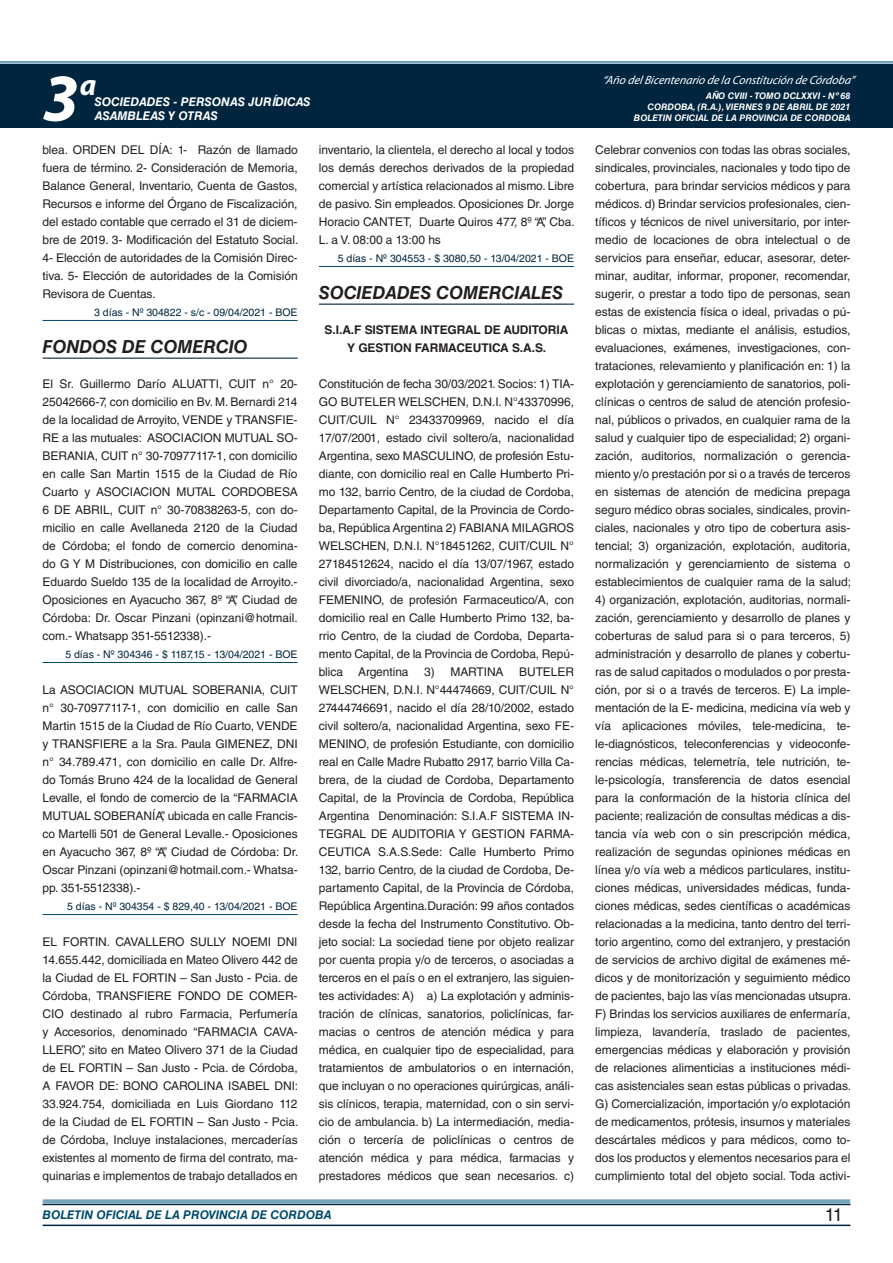
<style>
.page{position:relative;width:893px;height:1263px;background:#fff}
.page>*{position:absolute;margin:0;border:0;box-sizing:border-box;transform-origin:0 0}
.t1{font:italic 700 67.5px "Myriad Pro";color:#fff}
.t2{font:italic 700 30px "Myriad Pro";color:#fff}
.t3{font:italic 700 18px "Helvetica LT Std";letter-spacing:-.005em;color:#231f20}
.t4{font:18px "Helvetica LT Std";color:#231f20}
.t5{font:12px/18px "Helvetica LT Std";letter-spacing:-.005em;color:#231f20;text-align:justify}
.t6{font:700 12px/18px "Helvetica LT Std";letter-spacing:-.005em;color:#231f20;text-align:center}
.t7{font:italic 12px "Myriad Pro";color:#fff}
.t8{font:italic 700 12px "Helvetica LT Std";color:#fff}
.t9{font:italic 700 12px "Helvetica LT Std";color:#004b6c}
.t10{font:10.5px "Helvetica LT Std";color:#00263f}
.t11{font:italic 700 9px/10.8px "Helvetica LT Std";color:#fff;text-align:right}
</style>
<div class="page">
<div style="left:0;top:61px;width:893px;height:6px;background:#fff;opacity:.75"></div>
<div style="left:0;top:64px;width:893px;height:64px;background:#00263f"></div>
<hr style="left:43px;top:1224px;width:807px;height:2px;background:#00263f">
<div style="left:42px;top:1198px;width:809px;height:8px;background:#fff;opacity:.75"></div>
<hr style="left:43px;top:320px;width:255px;height:1px;background:#004b6c">
<hr style="left:43px;top:358px;width:255px;height:1px;background:#00263f">
<hr style="left:43px;top:662px;width:255px;height:1px;background:#004b6c">
<hr style="left:43px;top:914px;width:255px;height:1px;background:#004b6c">
<hr style="left:319px;top:266px;width:255px;height:1px;background:#004b6c">
<hr style="left:319px;top:304px;width:255px;height:1px;background:#00263f">
<h1 class="t1" style="left:43px;top:54px;width:38px">3</h1>
<h2 class="t2" style="left:80px;top:66px;width:18px">a</h2>
<p class="t8" style="left:95px;top:94px;width:217px">SOCIEDADES - PERSONAS JURÍDICAS</p>
<p class="t8" style="left:95px;top:109px;width:125px">ASAMBLEAS Y OTRAS</p>
<p class="t7" style="left:603px;top:72px;width:254px">“Año delBicentenario de la Constitución de Córdoba”</p>
<p class="t11" style="left:634px;top:91px;width:218px">AÑO CVIII - TOMO DCLXXVI - Nº 68<br>CORDOBA, (R.A.), VIERNES 9 DE ABRIL DE 2021<br>BOLETIN OFICIAL DE LA PROVINCIA DE CORDOBA</p>
<p class="t5" style="left:43px;top:141px;width:257px">blea. ORDEN DEL DÍA: 1- Razón de llamado fuera de término. 2- Consideración de Memoria, Balance General, Inventario, Cuenta de Gastos, Recursos e informe del Órgano de Fiscalización, del estado contable que cerrado el 31 de diciem&shy;bre de 2019. 3- Modificación del Estatuto Social.<br>4- Elección de autoridades de la Comisión Direc&shy;tiva. 5- Elección de autoridades de la Comisión Revisora de Cuentas.</p>
<p class="t10" style="left:94px;top:306px;width:205px">3 días - Nº 304822 - s/c - 09/04/2021 - BOE</p>
<h3 class="t3" style="left:43px;top:336px;width:207px">FONDOS DE COMERCIO</h3>
<p class="t5" style="left:43px;top:375px;width:257px">El Sr. Guillermo Darío ALUATTI, CUIT n° 20- 25042666-7, con domicilio en Bv. M. Bernardi 214 de la localidad de Arroyito, VENDE y TRANSFIE-RE a las mutuales: ASOCIACION MUTUAL SO-BERANIA, CUIT n° 30-70977117-1, con domicilio en calle San Martin 1515 de la Ciudad de Río Cuarto y ASOCIACION MUTAL CORDOBESA 6 DE ABRIL, CUIT n° 30-70838263-5, con do&shy;micilio en calle Avellaneda 2120 de la Ciudad de Córdoba; el fondo de comercio denomina&shy;do G Y M Distribuciones, con domicilio en calle Eduardo Sueldo 135 de la localidad de Arroyito.- Oposiciones en Ayacucho 367, 8º “A”, Ciudad de Córdoba: Dr. Oscar Pinzani (opinzani@hotmail. com.- Whatsapp 351-5512338).-</p>
<p class="t10" style="left:65px;top:648px;width:234px">5 días - Nº 304346 - $ 1187,15 - 13/04/2021 - BOE</p>
<p class="t5" style="left:43px;top:681px;width:257px">La ASOCIACION MUTUAL SOBERANIA, CUIT n° 30-70977117-1, con domicilio en calle San Martin 1515 de la Ciudad de Río Cuarto, VENDE y TRANSFIERE a la Sra. Paula GIMENEZ, DNI n° 34.789.471, con domicilio en calle Dr. Alfre&shy;do Tomás Bruno 424 de la localidad de General Levalle, el fondo de comercio de la “FARMACIA MUTUAL SOBERANÍA”, ubicada en calle Francis&shy;co Martelli 501 de General Levalle.- Oposiciones en Ayacucho 367, 8º “A”, Ciudad de Córdoba: Dr.<br>Oscar Pinzani (opinzani@hotmail.com.- Whatsa&shy;pp. 351-5512338).-</p>
<p class="t10" style="left:67px;top:900px;width:232px">5 días - Nº 304354 - $ 829,40 - 13/04/2021 - BOE</p>
<p class="t5" style="left:43px;top:933px;width:257px">EL FORTIN. CAVALLERO SULLY NOEMI DNI 14.655.442, domiciliada en Mateo Olivero 442 de la Ciudad de EL FORTIN – San Justo - Pcia. de Córdoba, TRANSFIERE FONDO DE COMER-CIO destinado al rubro Farmacia, Perfumería y Accesorios, denominado “FARMACIA CAVA-LLERO”, sito en Mateo Olivero 371 de la Ciudad de EL FORTIN – San Justo - Pcia. de Córdoba, A FAVOR DE: BONO CAROLINA ISABEL DNI:<br>33.924.754, domiciliada en Luis Giordano 112 de la Ciudad de EL FORTIN – San Justo - Pcia. de Córdoba, Incluye instalaciones, mercaderías existentes al momento de firma del contrato, ma&shy;quinarias e implementos de trabajo detallados en</p>
<p class="t5" style="left:319px;top:141px;width:257px">inventario, la clientela, el derecho al local y todos los demás derechos derivados de la propiedad comercial y artística relacionados al mismo. Libre de pasivo. Sin empleados. Oposiciones Dr. Jorge Horacio CANTET, Duarte Quiros 477, 8º “A”, Cba.<br>L. a V. 08:00 a 13:00 hs</p>
<p class="t10" style="left:338px;top:252px;width:238px">5 días - Nº 304553 - $ 3080,50 - 13/04/2021 - BOE</p>
<h3 class="t3" style="left:319px;top:282px;width:246px">SOCIEDADES COMERCIALES</h3>
<p class="t6" style="left:325px;top:320px;width:245px">S.I.A.F SISTEMA INTEGRAL DE AUDITORIA<br>Y GESTION FARMACEUTICA S.A.S.</p>
<p class="t5" style="left:319px;top:375px;width:257px">Constitución de fecha 30/03/2021. Socios: 1) TIA-GO BUTELER WELSCHEN, D.N.I. N°43370996, CUIT/CUIL N° 23433709969, nacido el día 17/07/2001, estado civil soltero/a, nacionalidad Argentina, sexo MASCULINO, de profesión Estu&shy;diante, con domicilio real en Calle Humberto Pri&shy;mo 132, barrio Centro, de la ciudad de Cordoba, Departamento Capital, de la Provincia de Cordo&shy;ba, República Argentina 2) FABIANA MILAGROS WELSCHEN, D.N.I. N°18451262, CUIT/CUIL N° 27184512624, nacido el día 13/07/1967, estado civil divorciado/a, nacionalidad Argentina, sexo FEMENINO, de profesión Farmaceutico/A, con domicilio real en Calle Humberto Primo 132, ba&shy;rrio Centro, de la ciudad de Cordoba, Departa&shy;mento Capital, de la Provincia de Cordoba, Repú&shy;blica</p>
<p class="t5" style="left:358px;top:663px;width:52px">Argentina</p>
<p class="t5" style="left:424px;top:663px;width:81px">3) MARTINA</p>
<p class="t5" style="left:319px;top:663px;width:257px;text-indent:200px">BUTELER WELSCHEN, D.N.I. N°44474669, CUIT/CUIL N° 27444746691, nacido el día 28/10/2002, estado civil soltero/a, nacionalidad Argentina, sexo FE-MENINO, de profesión Estudiante, con domicilio real en Calle Madre Rubatto 2917, barrio Villa Ca&shy;brera, de la ciudad de Cordoba, Departamento Capital, de la Provincia de Cordoba, República Argentina Denominación: S.I.A.F SISTEMA IN-TEGRAL DE AUDITORIA Y GESTION FARMA-CEUTICA S.A.S.Sede: Calle Humberto Primo 132, barrio Centro, de la ciudad de Cordoba, De&shy;partamento Capital, de la Provincia de Córdoba, República Argentina.Duración: 99 años contados desde la fecha del Instrumento Constitutivo. Ob&shy;jeto social: La sociedad tiene por objeto realizar por cuenta propia y/o de terceros, o asociadas a terceros en el país o en el extranjero, las siguien&shy;tes actividades: A) a) La explotación y adminis&shy;tración de clínicas, sanatorios, policlínicas, far&shy;macias o centros de atención médica y para médica, en cualquier tipo de especialidad, para tratamientos de ambulatorios o en internación, que incluyan o no operaciones quirúrgicas, análi&shy;sis clínicos, terapia, maternidad, con o sin servi&shy;cio de ambulancia. b) La intermediación, media&shy;ción o tercería de policlínicas o centros de atención médica y para médica, farmacias y prestadores médicos que sean necesarios. c)</p>
<p class="t5" style="left:595px;top:141px;width:257px">Celebrar convenios con todas las obras sociales, sindicales, provinciales, nacionales y todo tipo de cobertura, para brindar servicios médicos y para médicos. d) Brindar servicios profesionales, cien&shy;tíficos y técnicos de nivel universitario, por inter&shy;medio de locaciones de obra intelectual o de servicios para enseñar, educar, asesorar, deter&shy;minar, auditar, informar, proponer, recomendar, sugerir, o prestar a todo tipo de personas, sean estas de existencia física o ideal, privadas o pú&shy;blicas o mixtas, mediante el análisis, estudios, evaluaciones, exámenes, investigaciones, con&shy;trataciones, relevamiento y planificación en: 1) la explotación y gerenciamiento de sanatorios, poli&shy;clínicas o centros de salud de atención profesio&shy;nal, públicos o privados, en cualquier rama de la salud y cualquier tipo de especialidad; 2) organi&shy;zación, auditorios, normalización o gerencia&shy;miento y/o prestación por si o a través de terceros en sistemas de atención de medicina prepaga seguro médico obras sociales, sindicales, provin&shy;ciales, nacionales y otro tipo de cobertura asis&shy;tencial; 3) organización, explotación, auditoria, normalización y gerenciamiento de sistema o establecimientos de cualquier rama de la salud;</p>
<p class="t5" style="left:595px;top:591px;width:257px">4) organización, explotación, auditorias, normali&shy;zación, gerenciamiento y desarrollo de planes y coberturas de salud para si o para terceros, 5) administración y desarrollo de planes y cobertu&shy;ras de salud capitados o modulados o por presta&shy;ción, por si o a través de terceros. E) La imple&shy;mentación de la E- medicina, medicina vía web y vía aplicaciones móviles, tele-medicina, te&shy;le-diagnósticos, teleconferencias y videoconfe&shy;rencias médicas, telemetría, tele nutrición, te&shy;le-psicología, transferencia de datos esencial para la conformación de la historia clínica del paciente; realización de consultas médicas a dis&shy;tancia vía web con o sin prescripción médica, realización de segundas opiniones médicas en línea y/o vía web a médicos particulares, institu&shy;ciones médicas, universidades médicas, funda&shy;ciones médicas, sedes científicas o académicas relacionadas a la medicina, tanto dentro del terri&shy;torio argentino, como del extranjero, y prestación de servicios de archivo digital de exámenes mé&shy;dicos y de monitorización y seguimiento médico de pacientes, bajo las vías mencionadas utsupra.<br>F) Brindas los servicios auxiliares de enfermaría, limpieza, lavandería, traslado de pacientes, emergencias médicas y elaboración y provisión de relaciones alimenticias a instituciones médi&shy;cas asistenciales sean estas públicas o privadas.<br>G) Comercialización, importación y/o explotación de medicamentos, prótesis, insumos y materiales descártales médicos y para médicos, como to&shy;dos los productos y elementos necesarios para el cumplimiento total del objeto social. Toda activi-</p>
<p class="t9" style="left:43px;top:1208px;width:290px">BOLETIN OFICIAL DE LA PROVINCIA DE CORDOBA</p>
<h3 class="t4" style="left:825px;top:1204px;width:19px">11</h3>
</div>
